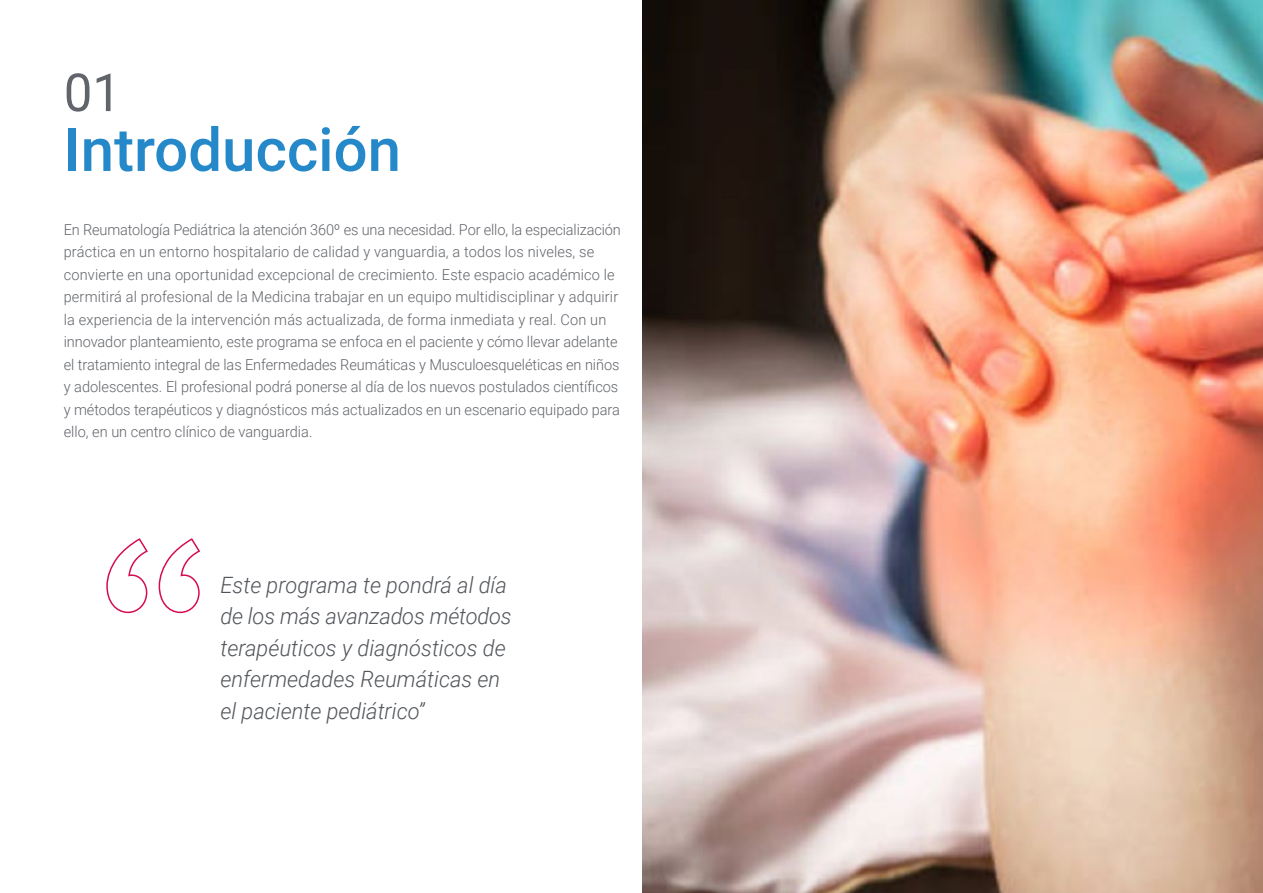
<style>
.page{position:relative;width:1263px;height:893px;background:#fff}
.page>*{position:absolute;margin:0;border:0;box-sizing:border-box;transform-origin:0 0}
.t1{font:500 60px "Roboto";color:#2488c9}
.t2{font:52.5px "Roboto";color:#61646a}
.t3{font:italic 300 22.5px/31.5px "Roboto";color:#52555b}
.t4{font:300 15px/22.5px "Roboto";color:#61646a}
</style>
<div class="page">
<svg style="left:106px;top:538px;width:95px;height:76px"></svg>
<img style="left:642px;top:0;width:621px;height:893px">
<h2 class="t2" style="left:64px;top:56px;width:59px">01</h2>
<h1 class="t1" style="left:64px;top:108px;width:339px">Introducción</h1>
<p class="t4" style="left:64px;top:217px;width:558px">En Reumatología Pediátrica la atención 360º es una necesidad. Por ello, la especialización práctica en un entorno hospitalario de calidad y vanguardia, a todos los niveles, se convierte en una oportunidad excepcional de crecimiento. Este espacio académico le permitirá al profesional de la Medicina trabajar en un equipo multidisciplinar y adquirir la experiencia de la intervención más actualizada, de forma inmediata y real. Con un innovador planteamiento, este programa se enfoca en el paciente y cómo llevar adelante el tratamiento integral de las Enfermedades Reumáticas y Musculoesqueléticas en niños y adolescentes. El profesional podrá ponerse al día de los nuevos postulados científicos y métodos terapéuticos y diagnósticos más actualizados en un escenario equipado para ello, en un centro clínico de vanguardia.</p>
<h3 class="t3" style="left:220px;top:568px;width:293px">Este programa te pondrá al día de los más avanzados métodos terapéuticos y diagnósticos de enfermedades Reumáticas en el paciente pediátrico”</h3>
</div>
